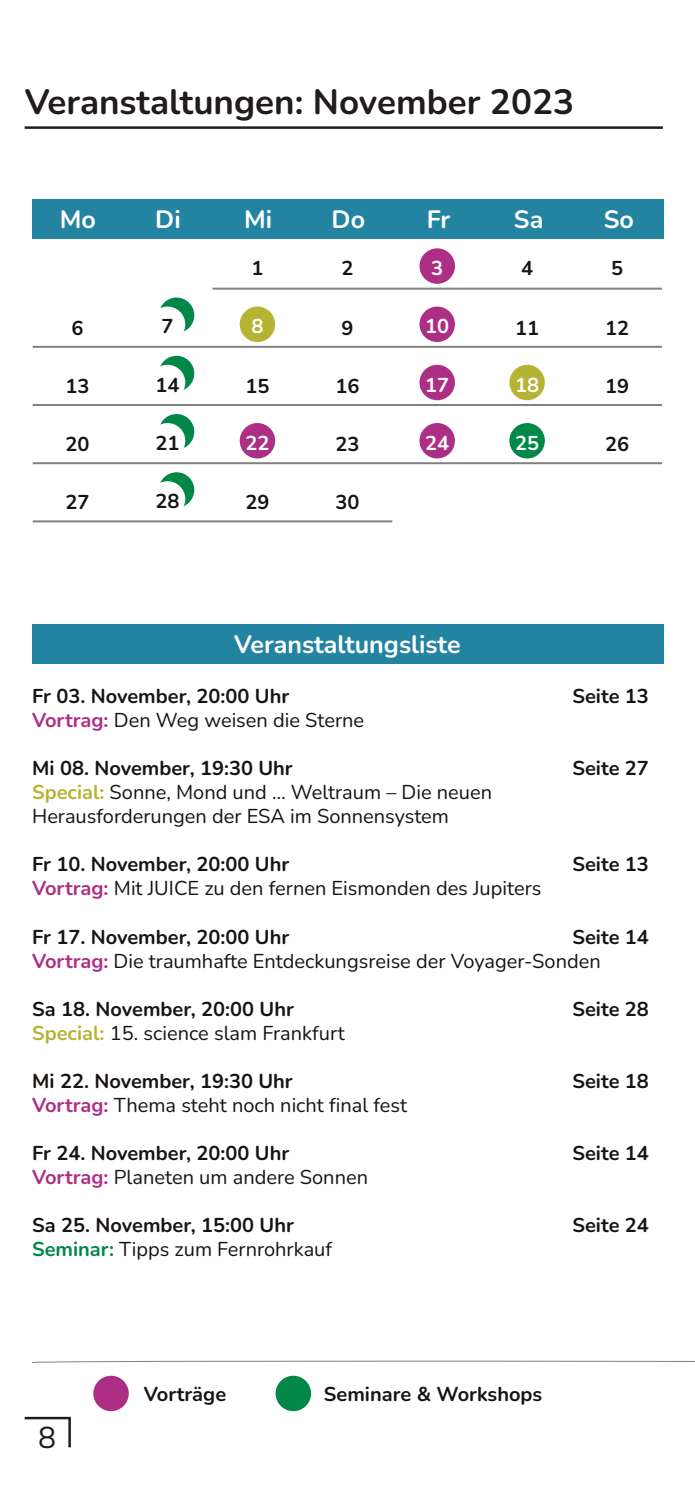
<style>
.page{position:relative;width:695px;height:1489px;background:#fff}
.page>*{position:absolute;margin:0;border:0;box-sizing:border-box;transform-origin:0 0}
.t1{font:700 35px "Nunito";color:#211c1c}
.t2{font:30px "Nunito";color:#211c1c}
.t3{font:700 25px "Nunito";color:#fff}
.t4{font:20px/24px "Nunito";color:#181412}
.t5{font:700 20px "Nunito";color:#181412}
.t6{font:700 20px "Nunito";color:#fff}
.s1{font-weight:700;color:#ad2f85}
.s2{font-weight:700;color:#b6b433}
.s3{font-weight:700}
.s4{font-weight:700;color:#018747}
</style>
<div class="page">
<hr style="left:25px;top:1416px;width:46px;height:3px;background:#211c1c">
<hr style="left:25px;top:126px;width:637px;height:3px;background:#211c1c">
<hr style="left:68px;top:1417px;width:3px;height:30px;background:#211c1c">
<div style="left:32px;top:624px;width:631px;height:39px;background:#2384a1"></div>
<hr style="left:212px;top:287px;width:450px;height:2px;background:#82817f">
<hr style="left:33px;top:346px;width:629px;height:2px;background:#82817f">
<hr style="left:33px;top:404px;width:629px;height:2px;background:#82817f">
<hr style="left:33px;top:462px;width:629px;height:2px;background:#82817f">
<hr style="left:33px;top:520px;width:359px;height:2px;background:#82817f">
<div style="left:33px;top:199px;width:630px;height:40px;background:#2384a1"></div>
<div style="left:159px;top:297px;width:35px;height:36px;background:#018747;border-radius:50%"></div>
<div style="left:159px;top:356px;width:35px;height:35px;background:#018747;border-radius:50%"></div>
<div style="left:159px;top:414px;width:35px;height:35px;background:#018747;border-radius:50%"></div>
<div style="left:159px;top:472px;width:35px;height:35px;background:#018747;border-radius:50%"></div>
<div style="left:419px;top:248px;width:36px;height:36px;background:#ad2f85;border-radius:50%"></div>
<div style="left:150px;top:306px;width:35px;height:36px;background:#fff;border-radius:50%"></div>
<div style="left:240px;top:306px;width:35px;height:36px;background:#b6b433;border-radius:50%"></div>
<div style="left:419px;top:306px;width:36px;height:36px;background:#ad2f85;border-radius:50%"></div>
<div style="left:150px;top:365px;width:35px;height:35px;background:#fff;border-radius:50%"></div>
<div style="left:419px;top:365px;width:36px;height:35px;background:#ad2f85;border-radius:50%"></div>
<div style="left:509px;top:365px;width:35px;height:35px;background:#b6b433;border-radius:50%"></div>
<div style="left:150px;top:423px;width:35px;height:35px;background:#fff;border-radius:50%"></div>
<div style="left:240px;top:423px;width:35px;height:35px;background:#ad2f85;border-radius:50%"></div>
<div style="left:419px;top:423px;width:36px;height:35px;background:#ad2f85;border-radius:50%"></div>
<div style="left:509px;top:423px;width:35px;height:35px;background:#018747;border-radius:50%"></div>
<div style="left:150px;top:481px;width:35px;height:35px;background:#fff;border-radius:50%"></div>
<div style="left:275px;top:1375px;width:36px;height:35px;background:#018747;border-radius:50%"></div>
<div style="left:93px;top:1375px;width:36px;height:35px;background:#ad2f85;border-radius:50%"></div>
<svg style="left:34px;top:1360px;width:660px;height:2px"></svg>
<h1 class="t1" style="left:25px;top:78px;width:550px">Veranstaltungen: November 2023</h1>
<p class="t3" style="left:60px;top:202px;width:38px">Mo</p>
<p class="t3" style="left:155px;top:202px;width:27px">Di</p>
<p class="t3" style="left:244px;top:202px;width:30px">Mi</p>
<p class="t3" style="left:331px;top:202px;width:35px">Do</p>
<p class="t3" style="left:426px;top:202px;width:25px">Fr</p>
<p class="t3" style="left:514px;top:202px;width:31px">Sa</p>
<p class="t3" style="left:603px;top:202px;width:32px">So</p>
<p class="t6" style="left:431px;top:255px;width:14px">3</p>
<p class="t5" style="left:251px;top:255px;width:14px">1</p>
<p class="t5" style="left:341px;top:255px;width:14px">2</p>
<p class="t5" style="left:521px;top:255px;width:14px">4</p>
<p class="t5" style="left:611px;top:255px;width:14px">5</p>
<p class="t5" style="left:161px;top:313px;width:14px">7</p>
<p class="t6" style="left:251px;top:313px;width:14px">8</p>
<p class="t6" style="left:425px;top:313px;width:26px">10</p>
<p class="t5" style="left:72px;top:314px;width:13px">6</p>
<p class="t5" style="left:341px;top:314px;width:14px">9</p>
<p class="t5" style="left:515px;top:314px;width:26px">11</p>
<p class="t5" style="left:605px;top:314px;width:26px">12</p>
<p class="t5" style="left:155px;top:371px;width:26px">14</p>
<p class="t6" style="left:425px;top:371px;width:26px">17</p>
<p class="t6" style="left:515px;top:371px;width:26px">18</p>
<p class="t5" style="left:66px;top:372px;width:25px">13</p>
<p class="t5" style="left:245px;top:372px;width:26px">15</p>
<p class="t5" style="left:335px;top:372px;width:26px">16</p>
<p class="t5" style="left:605px;top:372px;width:26px">19</p>
<p class="t5" style="left:155px;top:429px;width:26px">21</p>
<p class="t6" style="left:245px;top:429px;width:26px">22</p>
<p class="t6" style="left:425px;top:429px;width:26px">24</p>
<p class="t6" style="left:515px;top:429px;width:26px">25</p>
<p class="t5" style="left:66px;top:430px;width:25px">20</p>
<p class="t5" style="left:335px;top:430px;width:26px">23</p>
<p class="t5" style="left:605px;top:430px;width:26px">26</p>
<p class="t5" style="left:155px;top:488px;width:26px">28</p>
<p class="t5" style="left:66px;top:489px;width:25px">27</p>
<p class="t5" style="left:245px;top:489px;width:26px">29</p>
<p class="t5" style="left:335px;top:489px;width:26px">30</p>
<p class="t3" style="left:234px;top:627px;width:228px">Veranstaltungsliste</p>
<p class="t5" style="left:32px;top:683px;width:258px">Fr 03. November, 20:00 Uhr</p>
<p class="t5" style="left:572px;top:683px;width:78px">Seite 13</p>
<p class="t4" style="left:32px;top:708px;width:333px"><span class="s1">Vortrag:</span> Den Weg weisen die Sterne</p>
<p class="t5" style="left:32px;top:755px;width:262px">Mi 08. November, 19:30 Uhr</p>
<p class="t5" style="left:572px;top:755px;width:78px">Seite 27</p>
<p class="t4" style="left:32px;top:780px;width:461px"><span class="s2">Special:</span> Sonne, Mond und … Weltraum – Die neuen<br>Herausforderungen der ESA im Sonnensystem</p>
<p class="t5" style="left:32px;top:851px;width:258px">Fr 10. November, 20:00 Uhr</p>
<p class="t5" style="left:572px;top:851px;width:78px">Seite 13</p>
<p class="t4" style="left:32px;top:876px;width:510px"><span class="s1">Vortrag:</span> Mit JUICE zu den fernen Eismonden des Jupiters</p>
<p class="t5" style="left:32px;top:923px;width:258px">Fr 17. November, 20:00 Uhr</p>
<p class="t4" style="left:32px;top:924px;width:618px;text-indent:540px"><span class="s3">Seite 14<br></span><span class="s1">Vortrag:</span> Die traumhafte Entdeckungsreise der Voyager-Sonden</p>
<p class="t5" style="left:32px;top:995px;width:263px">Sa 18. November, 20:00 Uhr</p>
<p class="t5" style="left:572px;top:995px;width:78px">Seite 28</p>
<p class="t4" style="left:32px;top:1020px;width:314px"><span class="s2">Special:</span> 15. science slam Frankfurt</p>
<p class="t5" style="left:32px;top:1067px;width:262px">Mi 22. November, 19:30 Uhr</p>
<p class="t5" style="left:572px;top:1067px;width:78px">Seite 18</p>
<p class="t4" style="left:32px;top:1092px;width:376px"><span class="s1">Vortrag:</span> Thema steht noch nicht final fest</p>
<p class="t5" style="left:32px;top:1139px;width:258px">Fr 24. November, 20:00 Uhr</p>
<p class="t5" style="left:572px;top:1139px;width:78px">Seite 14</p>
<p class="t4" style="left:32px;top:1164px;width:337px"><span class="s1">Vortrag:</span> Planeten um andere Sonnen</p>
<p class="t5" style="left:32px;top:1211px;width:263px">Sa 25. November, 15:00 Uhr</p>
<p class="t5" style="left:572px;top:1211px;width:78px">Seite 24</p>
<p class="t4" style="left:32px;top:1236px;width:301px"><span class="s4">Seminar:</span> Tipps zum Fernrohrkauf</p>
<h2 class="t2" style="left:38px;top:1417px;width:19px">8</h2>
<p class="t5" style="left:144px;top:1380px;width:84px">Vorträge</p>
<p class="t5" style="left:324px;top:1380px;width:220px">Seminare &amp; Workshops</p>
</div>
